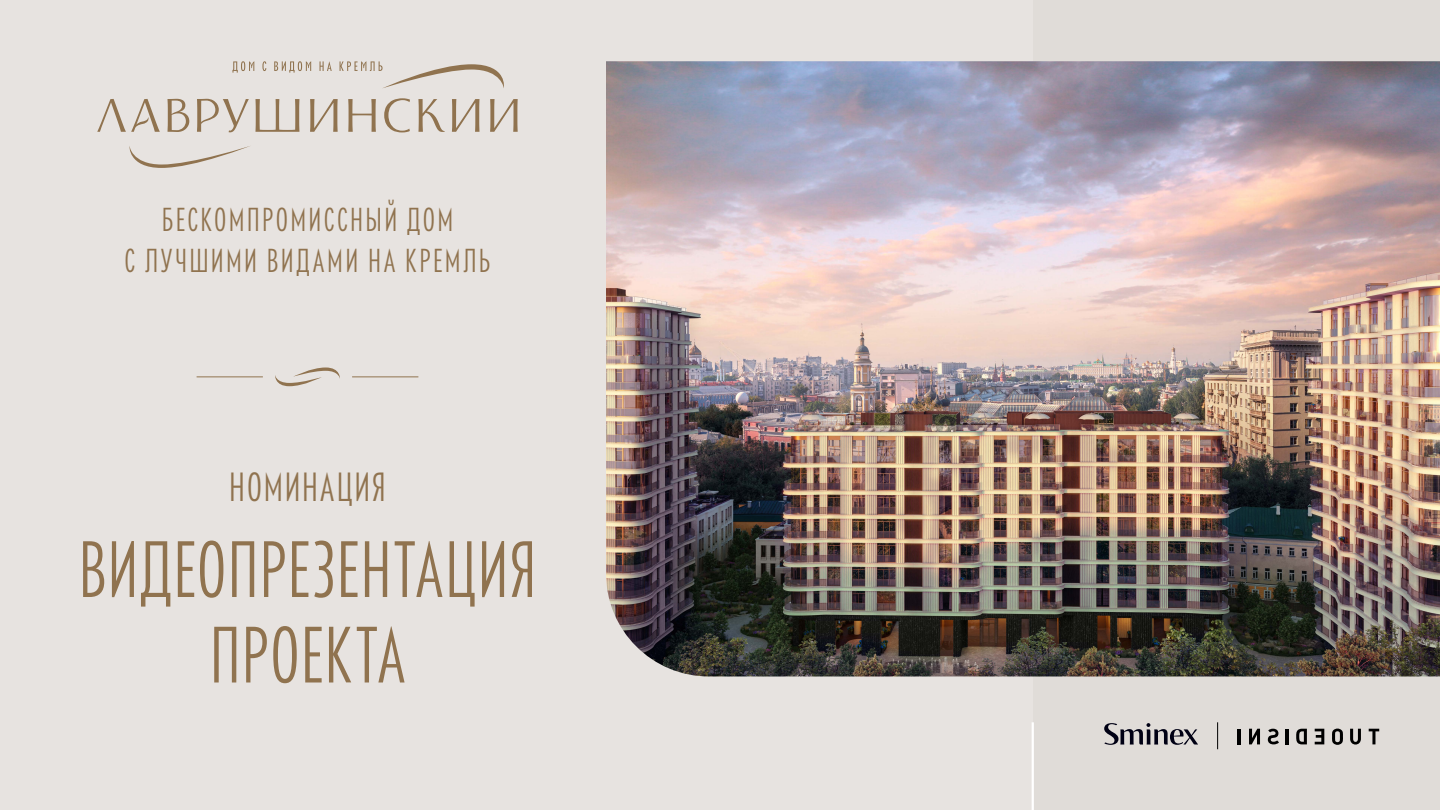
<style>
.page{position:relative;width:1440px;height:810px;background:#e7e3e0}
.page>*{position:absolute;margin:0;border:0;box-sizing:border-box;transform-origin:0 0}
.Zagol_BIG_new_p874{font:300 condensed 82.8px "Galatea";letter-spacing:.035em;color:#90734f}
.Zagol_BIG_new_p874-2{font:300 condensed 42.3px "Galatea";letter-spacing:.06em;color:#90734f}
.Zagol_BIG_new_p874-3{font:300 condensed 34.5px "Galatea";letter-spacing:.085em;color:#90734f}
</style>
<div class="page">
<div style="left:1033px;top:0;width:407px;height:810px;background:#e0dcd8"></div>
<svg style="left:1104px;top:723px;width:94px;height:22px"></svg>
<svg style="left:1217px;top:722px;width:1px;height:27px"></svg>
<hr style="left:1032px;top:722px;width:2px;height:88px;background:#fff">
<svg style="left:1268px;top:729px;width:11px;height:15px"></svg>
<hr style="left:1237px;top:729px;width:3px;height:15px;background:#000">
<svg style="left:1249px;top:729px;width:11px;height:15px"></svg>
<hr style="left:1286px;top:729px;width:3px;height:15px;background:#000">
<svg style="left:1296px;top:729px;width:11px;height:15px"></svg>
<svg style="left:1315px;top:729px;width:9px;height:15px"></svg>
<svg style="left:1332px;top:729px;width:11px;height:16px"></svg>
<svg style="left:1350px;top:729px;width:11px;height:16px"></svg>
<svg style="left:1369px;top:729px;width:10px;height:15px"></svg>
<svg style="left:310px;top:99px;width:28px;height:33px"></svg>
<svg style="left:255px;top:99px;width:44px;height:33px"></svg>
<svg style="left:348px;top:99px;width:28px;height:33px"></svg>
<svg style="left:384px;top:98px;width:26px;height:34px"></svg>
<svg style="left:452px;top:99px;width:28px;height:33px"></svg>
<svg style="left:490px;top:99px;width:28px;height:33px"></svg>
<svg style="left:167px;top:99px;width:22px;height:33px"></svg>
<svg style="left:97px;top:99px;width:63px;height:33px"></svg>
<svg style="left:418px;top:99px;width:27px;height:33px"></svg>
<svg style="left:197px;top:99px;width:52px;height:33px"></svg>
<svg style="left:129px;top:146px;width:121px;height:22px"></svg>
<svg style="left:262px;top:61px;width:4px;height:10px"></svg>
<svg style="left:320px;top:61px;width:12px;height:10px"></svg>
<svg style="left:340px;top:61px;width:164px;height:27px"></svg>
<svg style="left:274px;top:61px;width:37px;height:12px"></svg>
<svg style="left:232px;top:61px;width:22px;height:12px"></svg>
<img style="left:606px;top:61px;width:834px;height:615px">
<svg style="left:275px;top:368px;width:65px;height:18px"></svg>
<hr style="left:197px;top:377px;width:66px;height:1px;background:#90734f">
<hr style="left:352px;top:377px;width:66px;height:1px;background:#90734f">
<p class="Zagol_BIG_new_p874-3" style="left:162px;top:197px;width:292px">БЕСКОМПРОМИССНЫЙ ДОМ</p>
<p class="Zagol_BIG_new_p874-3" style="left:125px;top:238px;width:367px">С ЛУЧШИМИ ВИДАМИ НА КРЕМЛЬ</p>
<p class="Zagol_BIG_new_p874-2" style="left:230px;top:460px;width:157px">НОМИНАЦИЯ</p>
<p class="Zagol_BIG_new_p874" style="left:79px;top:516px;width:458px">ВИДЕОПРЕЗЕНТАЦИЯ</p>
<p class="Zagol_BIG_new_p874" style="left:210px;top:602px;width:196px">ПРОЕКТА</p>
</div>
